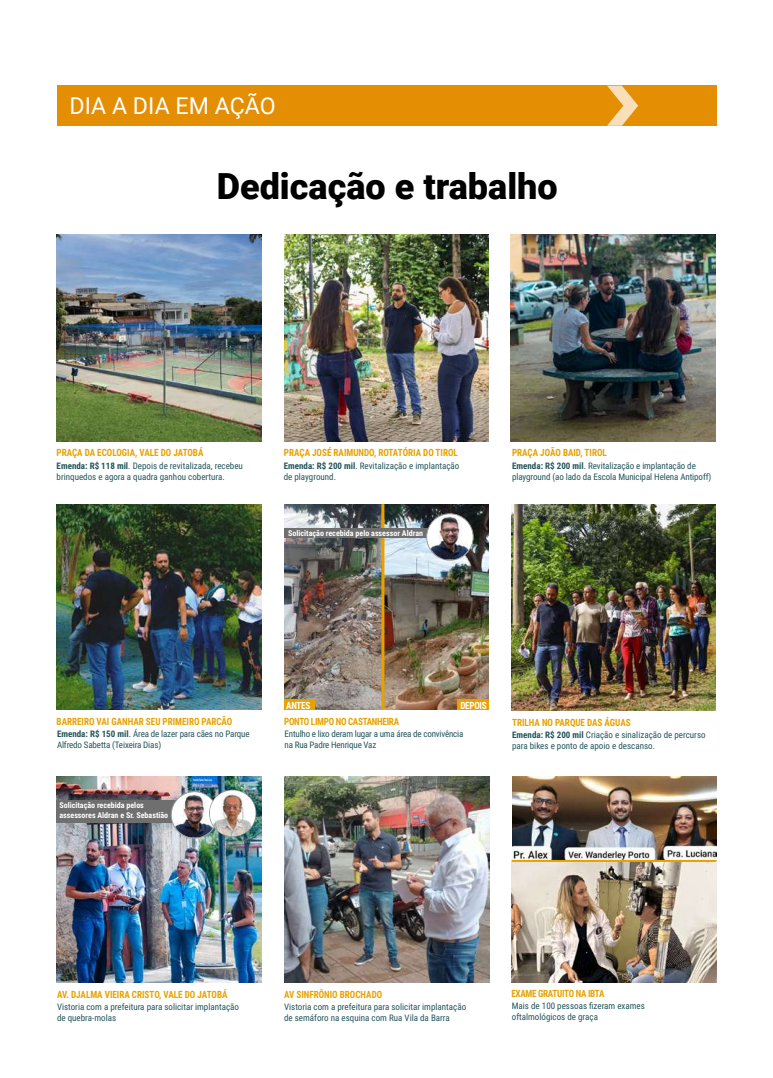
<style>
.page{position:relative;width:773px;height:1078px;background:#fff}
.page>*{position:absolute;margin:0;border:0;box-sizing:border-box;transform-origin:0 0}
.t1{font:900 36px "Roboto";color:#000}
.t2{font:23.2px "Roboto";color:#fff}
.t3{font:700 10px "Roboto Condensed";color:#e7a200;scale:.91 1}
.t4{font:700 10px "Roboto Condensed";letter-spacing:-.03em;color:#e7a200;scale:.91 1}
.t5{font:700 10px "Roboto Condensed";letter-spacing:-.03em;color:#fff;scale:.91 1}
.t6{font:9px/10.8px "Roboto Condensed";color:#23555b}
.t7{font:9px/10.8px "Roboto Condensed";letter-spacing:-.02em;color:#23555b}
.t8{font:700 8px/9.6px "Roboto Condensed";color:#fff}
.s1{font-weight:700}
</style>
<div class="page">
<img style="left:284px;top:504px;width:205px;height:205px">
<img style="left:284px;top:776px;width:205px;height:206px">
<div style="left:57px;top:85px;width:659px;height:40px;background:#e48e03"></div>
<svg style="left:607px;top:86px;width:31px;height:40px"></svg>
<img style="left:57px;top:235px;width:204px;height:206px">
<img style="left:284px;top:235px;width:205px;height:206px">
<img style="left:511px;top:504px;width:204px;height:206px">
<img style="left:57px;top:776px;width:204px;height:206px">
<div style="left:284px;top:699px;width:30px;height:10px;background:#e7a200"></div>
<img style="left:57px;top:504px;width:204px;height:205px">
<div style="left:57px;top:799px;width:152px;height:23px;background:#706f6f"></div>
<img style="left:510px;top:235px;width:205px;height:206px">
<hr style="left:381px;top:504px;width:3px;height:205px;background:#e7a200">
<img style="left:511px;top:776px;width:205px;height:205px">
<hr style="left:511px;top:859px;width:205px;height:2px;background:#e7a200">
<div style="left:284px;top:528px;width:162px;height:10px;background:#706f6f"></div>
<svg style="left:426px;top:513px;width:47px;height:47px"></svg>
<img style="left:427px;top:515px;width:45px;height:44px">
<div style="left:457px;top:699px;width:32px;height:10px;background:#e7a200"></div>
<img style="left:171px;top:789px;width:85px;height:49px">
<img style="left:210px;top:790px;width:45px;height:45px">
<h2 class="t2" style="left:69px;top:90px;width:208px">DIA A DIA EM AÇÃO</h2>
<h1 class="t1" style="left:217px;top:160px;width:342px">Dedicação e trabalho</h1>
<p class="t3" style="left:57px;top:445px;width:163px">PRAÇA DA ECOLOGIA, VALE DO JATOBÁ</p>
<p class="t3" style="left:284px;top:445px;width:192px">PRAÇA JOSÉ RAIMUNDO, ROTATÓRIA DO TIROL</p>
<p class="t3" style="left:512px;top:445px;width:106px">PRAÇA JOÃO BAID, TIROL</p>
<p class="t6" style="left:57px;top:460px;width:188px"><span class="s1">Emenda: R$ 118 mil</span>. Depois de revitalizada, recebeu brinquedos e agora a quadra ganhou cobertura.</p>
<p class="t6" style="left:284px;top:460px;width:177px"><span class="s1">Emenda: R$ 200 mil</span>. Revitalização e implantação de playground.</p>
<p class="t6" style="left:512px;top:460px;width:201px"><span class="s1">Emenda: R$ 200 mil</span>. Revitalização e implantação de playground (ao lado da Escola Municipal Helena Antipoff)</p>
<p class="t8" style="left:288px;top:528px;width:136px">Solicitação recebida pelo assessor Aldran</p>
<p class="t5" style="left:286px;top:698px;width:28px">ANTES</p>
<p class="t3" style="left:57px;top:714px;width:195px">BARREIRO VAI GANHAR SEU PRIMEIRO PARCÃO</p>
<p class="t4" style="left:284px;top:714px;width:128px">PONTO LIMPO NO CASTANHEIRA</p>
<p class="t5" style="left:460px;top:698px;width:30px">DEPOIS</p>
<p class="t6" style="left:57px;top:727px;width:194px"><span class="s1">Emenda: R$ 150 mil</span>. Área de lazer para cães no Parque<br>Alfredo Sabetta (Teixeira Dias)</p>
<p class="t7" style="left:284px;top:727px;width:180px">Entulho e lixo deram lugar a uma área de convivência na Rua Padre Henrique Vaz</p>
<p class="t8" style="left:59px;top:800px;width:110px">Solicitação recebida pelos assessores Aldran e Sr. Sebastião</p>
<p class="t3" style="left:512px;top:714px;width:132px">TRILHA NO PARQUE DAS ÁGUAS</p>
<p class="t6" style="left:512px;top:728px;width:195px"><span class="s1">Emenda: R$ 200 mil</span> Criação e sinalização de percurso para bikes e ponto de apoio e descanso.</p>
<p class="t3" style="left:57px;top:987px;width:189px">AV. DJALMA VIEIRA CRISTO, VALE DO JATOBÁ</p>
<p class="t3" style="left:284px;top:987px;width:109px">AV SINFRÔNIO BROCHADO</p>
<p class="t6" style="left:57px;top:1000px;width:183px">Vistoria com a prefeitura para solicitar implantação de quebra-molas</p>
<p class="t6" style="left:284px;top:1001px;width:183px">Vistoria com a prefeitura para solicitar implantação de semáforo na esquina com Rua Vila da Barra</p>
<p class="t4" style="left:511px;top:986px;width:104px">EXAME GRATUITO NA IBTA</p>
<p class="t6" style="left:511px;top:1000px;width:135px">Mais de 100 pessoas fizeram exames oftalmológicos de graça</p>
</div>
